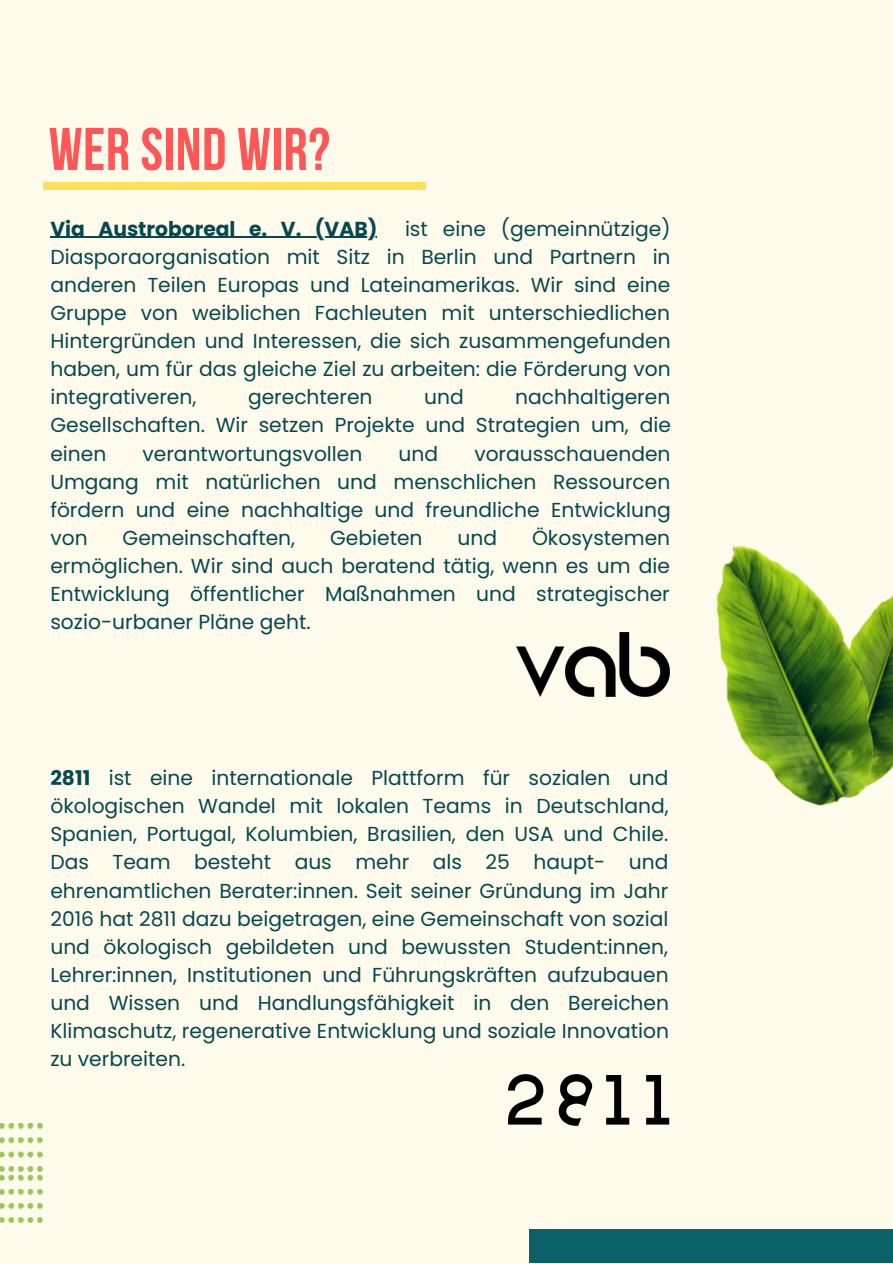
<style>
.page{position:relative;width:893px;height:1264px;background:#fff}
.page>*{position:absolute;margin:0;border:0;box-sizing:border-box;transform-origin:0 0}
.t1{font:700 60px "Bebas Neue";letter-spacing:.01em;color:#ff5757}
.t2{font:20.25px/28px "Poppins";color:#05484d;text-align:justify}
.t3{font:700 20.25px "Poppins";color:#05484d}
.s1{font-weight:700}
</style>
<div class="page">
<div style="left:0;top:0;width:892px;height:1262px;background:#fffbec"></div>
<img style="left:0;top:1123px;width:43px;height:47px">
<img style="left:0;top:1175px;width:43px;height:47px">
<img style="left:611px;top:544px;width:281px;height:262px">
<svg style="left:508px;top:1074px;width:36px;height:50px"></svg>
<svg style="left:558px;top:1074px;width:34px;height:51px"></svg>
<svg style="left:606px;top:1075px;width:23px;height:49px"></svg>
<svg style="left:646px;top:1075px;width:23px;height:49px"></svg>
<div style="left:529px;top:1228px;width:363px;height:34px;background:#0c6067"></div>
<hr style="left:50px;top:237px;width:327px;height:1px;background:#05484d">
<img style="left:516px;top:632px;width:153px;height:64px">
<div style="left:43px;top:183px;width:382px;height:7px;background:#ffde59"></div>
<p class="t1" style="left:49px;top:125px;width:283px">WER SIND WIR?</p>
<p class="t2" style="left:50px;top:214px;width:622px;text-indent:354px">ist eine (gemeinnützige)<br>Diasporaorganisation mit Sitz in Berlin und Partnern in anderen Teilen Europas und Lateinamerikas. Wir sind eine Gruppe von weiblichen Fachleuten mit unterschiedlichen Hintergründen und Interessen, die sich zusammengefunden haben, um für das gleiche Ziel zu arbeiten: die Förderung von integrativeren,</p>
<p class="t3" style="left:50px;top:214px;width:328px">Via Austroboreal e. V. (VAB)</p>
<p class="t2" style="left:50px;top:383px;width:622px;text-indent:465px">nachhaltigeren Gesellschaften. Wir setzen Projekte und Strategien um, die einen</p>
<p class="t2" style="left:248px;top:383px;width:126px">gerechteren</p>
<p class="t2" style="left:424px;top:383px;width:41px">und</p>
<p class="t2" style="left:50px;top:439px;width:622px;text-indent:424px">vorausschauenden Umgang mit natürlichen und menschlichen Ressourcen fördern und eine nachhaltige und freundliche Entwicklung von</p>
<p class="t2" style="left:142px;top:439px;width:221px">verantwortungsvollen</p>
<p class="t2" style="left:398px;top:439px;width:41px">und</p>
<p class="t2" style="left:50px;top:524px;width:621px;text-indent:481px">Ökosystemen ermöglichen. Wir sind auch beratend tätig, wenn es um die Entwicklung öffentlicher Maßnahmen und strategischer sozio-urbaner Pläne geht.</p>
<p class="t2" style="left:123px;top:524px;width:174px">Gemeinschaften,</p>
<p class="t2" style="left:330px;top:524px;width:94px">Gebieten</p>
<p class="t2" style="left:457px;top:524px;width:41px">und</p>
<p class="t2" style="left:50px;top:764px;width:620px"><span class="s1">2811</span> ist eine internationale Plattform für sozialen und ökologischen Wandel mit lokalen Teams in Deutschland, Spanien, Portugal, Kolumbien, Brasilien, den USA und Chile.<br>Das Team besteht aus mehr als 25 haupt- und ehrenamtlichen Berater:innen. Seit seiner Gründung im Jahr 2016 hat 2811 dazu beigetragen, eine Gemeinschaft von sozial und ökologisch gebildeten und bewussten Student:innen, Lehrer:innen, Institutionen und Führungskräften aufzubauen und Wissen und Handlungsfähigkeit in den Bereichen Klimaschutz, regenerative Entwicklung und soziale Innovation zu verbreiten.</p>
</div>
